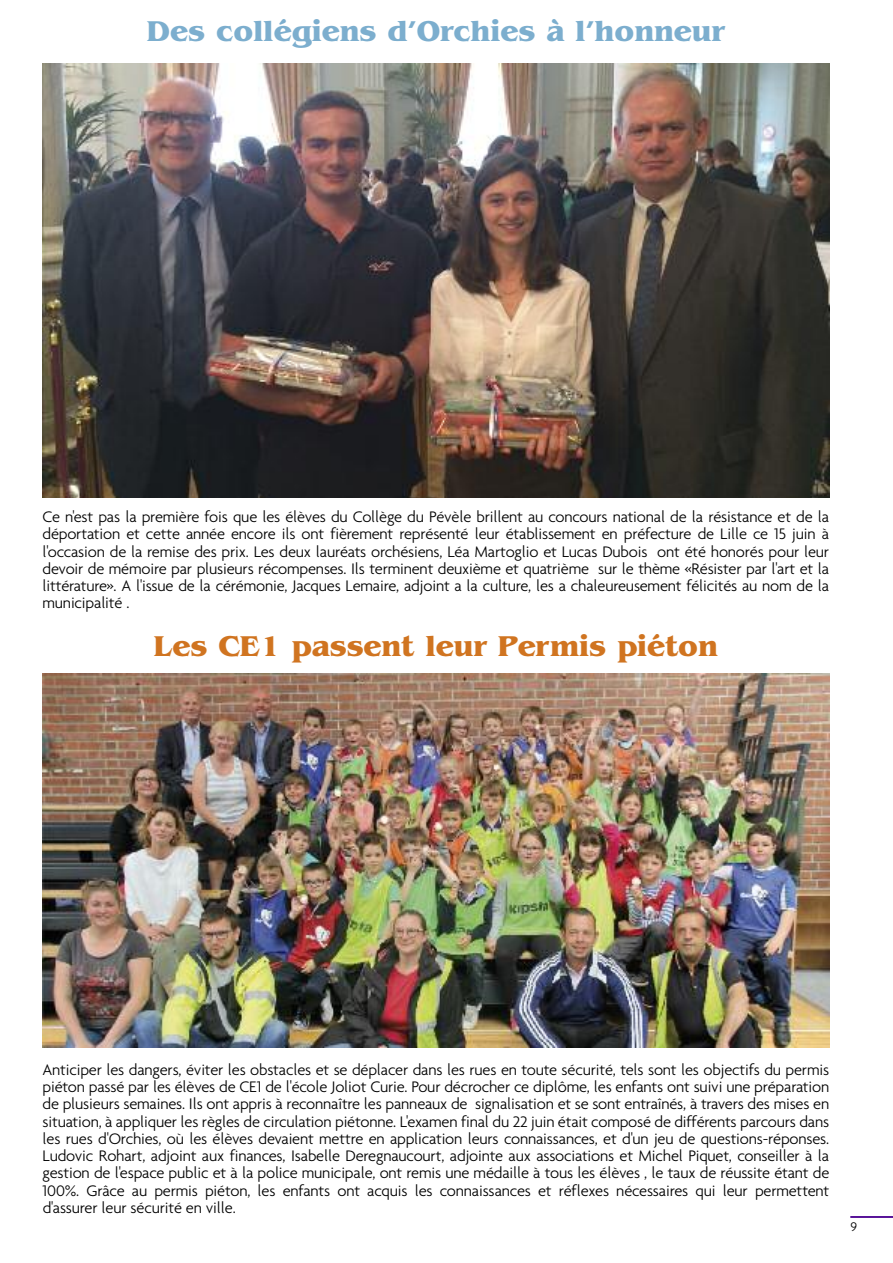
<style>
.page{position:relative;width:893px;height:1263px;background:#fff}
.page>*{position:absolute;margin:0;border:0;box-sizing:border-box;transform-origin:0 0}
.t1{font:700 30px "Benguiat";color:#7caece}
.t2{font:700 30px "Benguiat";color:#d07420}
.t3{font:300 16.5px/17.2px "Agenda";letter-spacing:-.01em;color:#000;text-align:justify}
.t4{font:300 13.5px "Agenda";color:#000}
</style>
<div class="page">
<hr style="left:850px;top:1216px;width:43px;height:2px;background:#4f0793">
<img style="left:43px;top:64px;width:786px;height:433px">
<img style="left:43px;top:674px;width:786px;height:373px">
<h1 class="t1" style="left:147px;top:14px;width:580px">Des collégiens d’Orchies à l’honneur</h1>
<p class="t3" style="left:43px;top:508px;width:788px">Ce n'est pas la première fois que les élèves du Collège du Pévèle brillent au concours national de la résistance et de la déportation et cette année encore ils ont fièrement représenté leur établissement en préfecture de Lille ce 15 juin à l'occasion de la remise des prix. Les deux lauréats orchésiens, Léa Martoglio et Lucas Dubois ont été honorés pour leur devoir de mémoire par plusieurs récompenses. Ils terminent deuxième et quatrième sur le thème «Résister par l'art et la littérature». A l'issue de la cérémonie, Jacques Lemaire, adjoint a la culture, les a chaleureusement félicités au nom de la municipalité .</p>
<h1 class="t2" style="left:154px;top:628px;width:565px">Les CE1 passent leur Permis piéton</h1>
<p class="t3" style="left:43px;top:1060px;width:788px">Anticiper les dangers, éviter les obstacles et se déplacer dans les rues en toute sécurité, tels sont les objectifs du permis piéton passé par les élèves de CE1 de l'école Joliot Curie. Pour décrocher ce diplôme, les enfants ont suivi une préparation de plusieurs semaines. Ils ont appris à reconnaître les panneaux de signalisation et se sont entraînés, à travers des mises en situation, à appliquer les règles de circulation piétonne. L'examen final du 22 juin était composé de différents parcours dans les rues d'Orchies, où les élèves devaient mettre en application leurs connaissances, et d'un jeu de questions-réponses.<br>Ludovic Rohart, adjoint aux finances, Isabelle Deregnaucourt, adjointe aux associations et Michel Piquet, conseiller à la gestion de l'espace public et à la police municipale, ont remis une médaille à tous les élèves , le taux de réussite étant de 100%. Grâce au permis piéton, les enfants ont acquis les connaissances et réflexes nécessaires qui leur permettent d'assurer leur sécurité en ville.</p>
<p class="t4" style="left:850px;top:1218px;width:8px">9</p>
</div>
